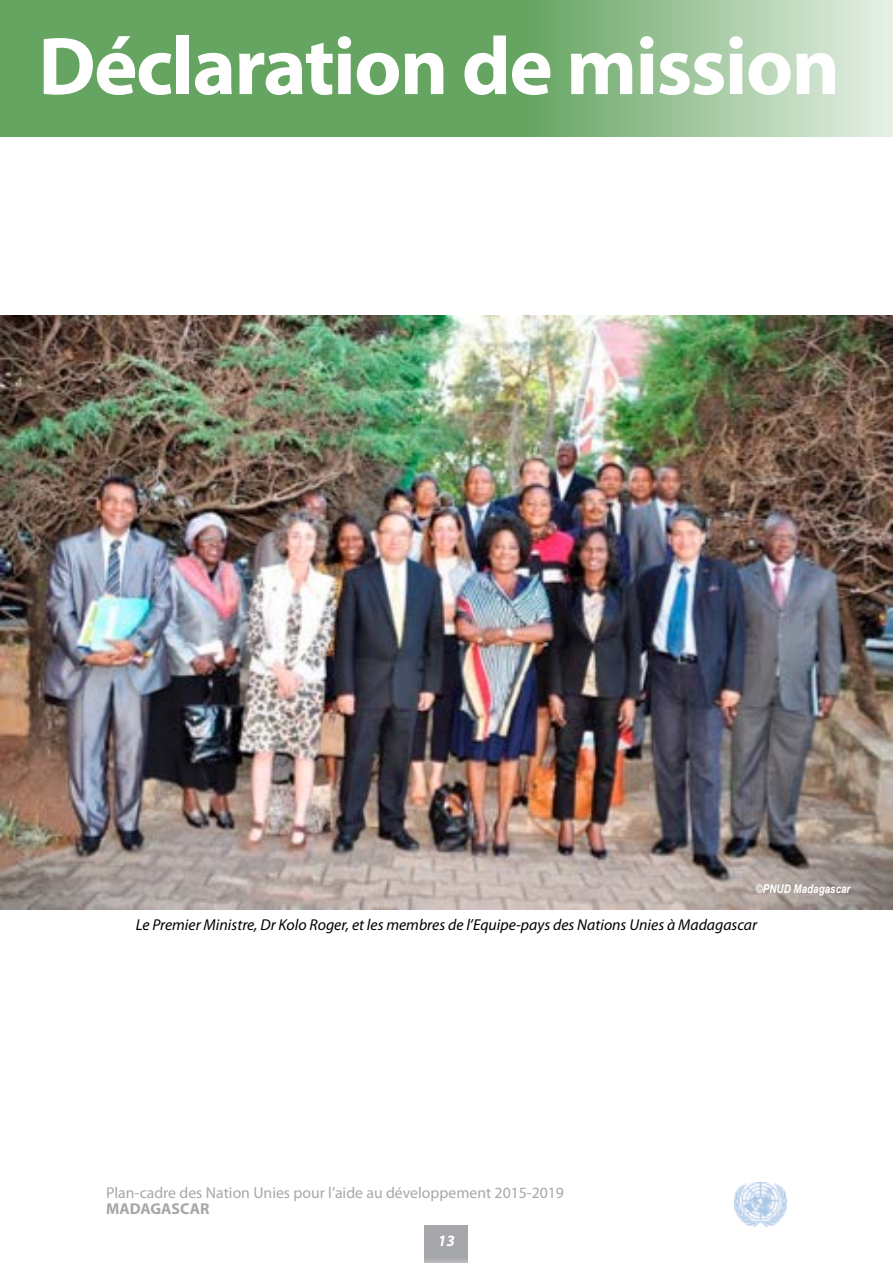
<style>
.page{position:relative;width:893px;height:1263px;background:#fff}
.page>*{position:absolute;margin:0;border:0;box-sizing:border-box;transform-origin:0 0}
.t1{font:700 82.5px "Myriad Pro";letter-spacing:-.02em;color:#fff}
.t2{font:italic 15.75px "Myriad Pro";color:#000}
.t3{font:15.75px "Myriad Pro";color:#a5a7aa}
.t4{font:700 15.75px "Myriad Pro";color:#a5a7aa}
.t5{font:italic 700 15.75px "Myriad Pro";color:#fff}
.t6{font:italic 700 12px "Arial Narrow";color:#fff}
</style>
<div class="page">
<img style="left:734px;top:1182px;width:53px;height:44px">
<div style="left:425px;top:1225px;width:43px;height:38px;background:#a5a7aa"></div>
<svg style="left:0;top:0;width:893px;height:136px;fill:#65a461"></svg>
<img style="left:0;top:316px;width:893px;height:593px">
<h1 class="t1" style="left:38px;top:12px;width:803px">Déclaration de mission</h1>
<p class="t6" style="left:756px;top:880px;width:96px">©PNUD Madagascar</p>
<p class="t2" style="left:136px;top:915px;width:623px">Le Premier Ministre, Dr Kolo Roger, et les membres de l’Equipe-pays des Nations Unies à Madagascar</p>
<p class="t3" style="left:106px;top:1183px;width:459px">Plan-cadre des Nation Unies pour l’aide au développement 2015-2019</p>
<p class="t5" style="left:438px;top:1231px;width:19px">13</p>
<p class="t4" style="left:106px;top:1198px;width:105px">MADAGASCAR</p>
</div>
